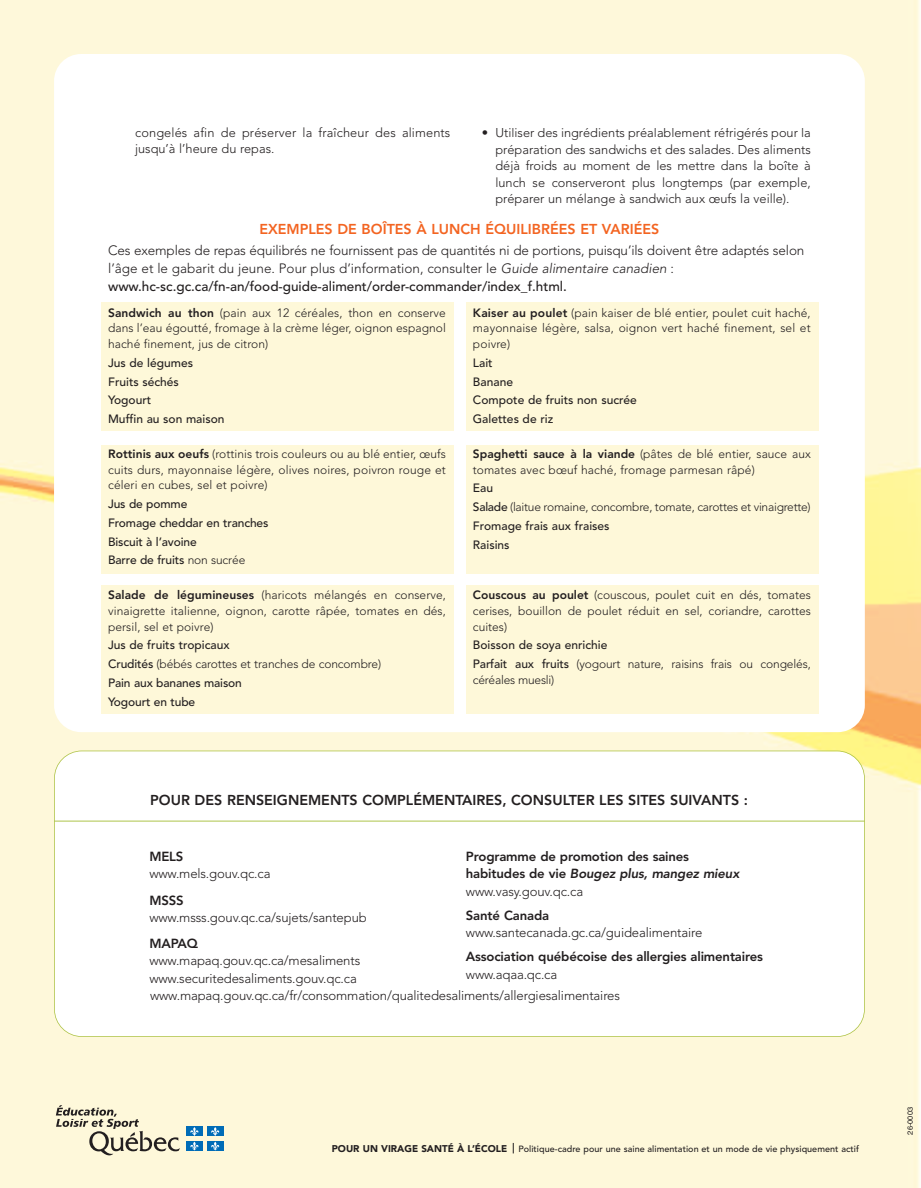
<style>
.page{position:relative;width:921px;height:1188px;background:#fff}
.page>*{position:absolute;margin:0;border:0;box-sizing:border-box;transform-origin:0 0}
.t1{font:800 14.25px "Avenir";color:#231f20}
.t2{font:800 14.25px "Avenir";color:#f36421}
.t3{font:300 13.5px/18px "Avenir";letter-spacing:-.01em;color:#231f20}
.t4{font:300 13.2px/17.2px "Avenir";letter-spacing:-.01em;color:#231f20}
.t5{font:800 13.2px/17.2px "Avenir";letter-spacing:-.01em;color:#231f20}
.t6{font:300 12.75px/16.5px "Avenir";color:#231f20}
.t7{font:300 12px/15.8px "Avenir";letter-spacing:.005em;color:#231f20;text-align:justify}
.t8{font:500 12px/18.8px "Avenir";color:#231f20}
.t9{font:300 12px/18.8px "Avenir";letter-spacing:-.02em;color:#231f20}
.t10{font:500 9px "Avenir";letter-spacing:.005em;color:#231f20}
.t11{font:7.5px "Helvetica";color:#231f20}
.s1{font-style:italic}
.s2{font-weight:500}
.s3{font-weight:800}
.s4{font-weight:300}
.s5{font-weight:900;font-size:9.75px}
</style>
<div class="page">
<img style="left:0;top:0;width:920px;height:1188px">
<div style="left:54px;top:54px;width:810px;height:678px;background:#fff;border-radius:27px"></div>
<div style="left:55px;top:751px;width:808px;height:285px;background:#fff;border-radius:27px"></div>
<div style="left:54px;top:751px;width:810px;height:286px;border:2px solid #aec44b;border-radius:28px"></div>
<hr style="left:54px;top:821px;width:810px;height:1px;background:#aec44b">
<svg style="left:56px;top:1105px;width:124px;height:50px"></svg>
<div style="left:186px;top:1127px;width:16px;height:9px;background:#006cb7"></div>
<svg style="left:190px;top:1127px;width:9px;height:9px"></svg>
<div style="left:207px;top:1127px;width:16px;height:9px;background:#006cb7"></div>
<svg style="left:211px;top:1127px;width:8px;height:9px"></svg>
<div style="left:186px;top:1141px;width:16px;height:10px;background:#006cb7"></div>
<svg style="left:190px;top:1142px;width:9px;height:9px"></svg>
<div style="left:207px;top:1141px;width:16px;height:10px;background:#006cb7"></div>
<svg style="left:211px;top:1142px;width:8px;height:9px"></svg>
<div style="left:101px;top:302px;width:352px;height:129px;background:#fef8d9"></div>
<div style="left:101px;top:445px;width:352px;height:129px;background:#fef8d9"></div>
<div style="left:101px;top:585px;width:352px;height:129px;background:#fef8d9"></div>
<div style="left:466px;top:302px;width:352px;height:129px;background:#fef8d9"></div>
<div style="left:466px;top:445px;width:352px;height:129px;background:#fef8d9"></div>
<div style="left:466px;top:585px;width:352px;height:129px;background:#fef8d9"></div>
<p class="t6" style="left:135px;top:125px;width:316px">congelés afin de préserver la fraîcheur des aliments jusqu’à l’heure du repas.</p>
<p class="t6" style="left:495px;top:126px;width:317px;text-align:justify;text-indent:-14px">• Utiliser des ingrédients préalablement réfrigérés pour la préparation des sandwichs et des salades. Des aliments déjà froids au moment de les mettre dans la boîte à lunch se conserveront plus longtemps (par exemple, préparer un mélange à sandwich aux œufs la veille).</p>
<p class="t2" style="left:259px;top:223px;width:401px">EXEMPLES DE BOÎTES À LUNCH ÉQUILIBRÉES ET VARIÉES</p>
<p class="t3" style="left:108px;top:242px;width:697px">Ces exemples de repas équilibrés ne fournissent pas de quantités ni de portions, puisqu’ils doivent être adaptés selon l’âge et le gabarit du jeune. Pour plus d’information, consulter le <span class="s1">Guide alimentaire canadien</span> : <span class="s2">www.hc-sc.gc.ca/fn-an/food-guide-aliment/order-commander/index_f.html.</span></p>
<p class="t7" style="left:108px;top:306px;width:339px"><span class="s3">Sandwich au thon</span> (pain aux 12 céréales, thon en conserve dans l’eau égoutté, fromage à la crème léger, oignon espagnol haché finement, jus de citron)</p>
<p class="t8" style="left:108px;top:354px;width:118px">Jus de légumes<br>Fruits séchés<br>Yogourt<br>Muffin au son maison</p>
<p class="t7" style="left:108px;top:447px;width:339px"><span class="s3">Rottinis aux oeufs</span> (rottinis trois couleurs ou au blé entier, œufs cuits durs, mayonnaise légère, olives noires, poivron rouge et céleri en cubes, sel et poivre)</p>
<p class="t8" style="left:108px;top:496px;width:162px">Jus de pomme<br>Fromage cheddar en tranches<br>Biscuit à l’avoine<br>Barre de fruits <span class="s4">non sucrée</span></p>
<p class="t7" style="left:108px;top:588px;width:339px"><span class="s3">Salade de légumineuses</span> (haricots mélangés en conserve, vinaigrette italienne, oignon, carotte râpée, tomates en dés, persil, sel et poivre)</p>
<p class="t8" style="left:108px;top:637px;width:274px">Jus de fruits tropicaux<br>Crudités <span class="s4">(bébés carottes et tranches de concombre)<br></span>Pain aux bananes maison<br>Yogourt en tube</p>
<p class="t7" style="left:473px;top:306px;width:339px"><span class="s3">Kaiser au poulet</span> (pain kaiser de blé entier, poulet cuit haché, mayonnaise légère, salsa, oignon vert haché finement, sel et poivre)</p>
<p class="t8" style="left:473px;top:354px;width:165px">Lait<br>Banane<br>Compote de fruits non sucrée<br>Galettes de riz</p>
<p class="t7" style="left:473px;top:447px;width:339px"><span class="s3">Spaghetti sauce à la viande</span> (pâtes de blé entier, sauce aux tomates avec bœuf haché, fromage parmesan râpé)</p>
<p class="t9" style="left:473px;top:480px;width:339px"><span class="s2">Eau<br>Salade</span> (laitue romaine, concombre, tomate, carottes et vinaigrette)<br><span class="s2">Fromage frais aux fraises<br>Raisins</span></p>
<p class="t7" style="left:473px;top:588px;width:339px"><span class="s3">Couscous au poulet</span> (couscous, poulet cuit en dés, tomates cerises, bouillon de poulet réduit en sel, coriandre, carottes cuites)</p>
<p class="t7" style="left:473px;top:637px;width:339px;line-height:18.8px"><span class="s2">Boisson de soya enrichie<br>Parfait aux fruits</span> (yogourt nature, raisins frais ou congelés,</p>
<p class="t9" style="left:473px;top:671px;width:83px">céréales muesli)</p>
<p class="t1" style="left:150px;top:795px;width:599px">POUR DES RENSEIGNEMENTS COMPLÉMENTAIRES, CONSULTER LES SITES SUIVANTS :</p>
<p class="t5" style="left:149px;top:849px;width:36px">MELS</p>
<p class="t4" style="left:149px;top:866px;width:123px">www.mels.gouv.qc.ca</p>
<p class="t5" style="left:149px;top:892px;width:36px">MSSS</p>
<p class="t4" style="left:149px;top:910px;width:219px">www.msss.gouv.qc.ca/sujets/santepub</p>
<p class="t5" style="left:149px;top:936px;width:50px">MAPAQ</p>
<p class="t4" style="left:149px;top:953px;width:212px">www.mapaq.gouv.qc.ca/mesaliments www.securitedesaliments.gouv.qc.ca</p>
<p class="t5" style="left:465px;top:849px;width:275px">Programme de promotion des saines habitudes de vie <span class="s1">Bougez plus, mangez mieux </span><span class="s4">www.vasy.gouv.qc.ca</span></p>
<p class="t5" style="left:465px;top:908px;width:85px">Santé Canada</p>
<p class="t4" style="left:465px;top:925px;width:238px">www.santecanada.gc.ca/guidealimentaire</p>
<p class="t5" style="left:465px;top:949px;width:298px">Association québécoise des allergies alimentaires</p>
<p class="t4" style="left:465px;top:967px;width:93px">www.aqaa.qc.ca</p>
<p class="t4" style="left:150px;top:988px;width:471px">www.mapaq.gouv.qc.ca/fr/consommation/qualitedesaliments/allergiesalimentaires</p>
<p class="t10" style="left:331px;top:1145px;width:528px"><span class="s5">POUR UN VIRAGE SANTÉ À L’ÉCOLE</span> Politique-cadre pour une saine alimentation et un mode de vie physiquement actif</p>
<p class="t11" style="left:905px;top:1135px;width:29px;rotate:-90deg">26-0003</p>
</div>
